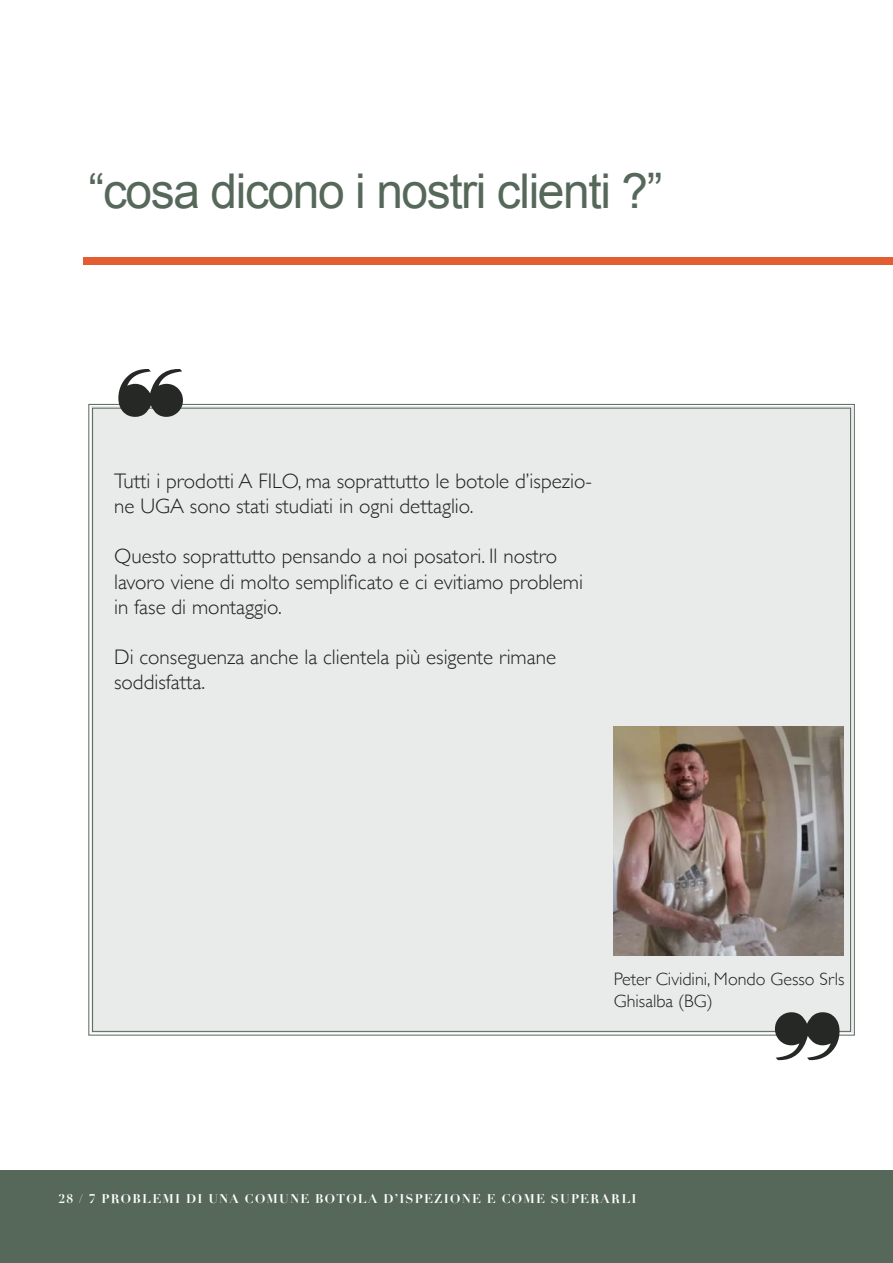
<style>
.page{position:relative;width:893px;height:1263px;background:#fff}
.page>*{position:absolute;margin:0;border:0;box-sizing:border-box;transform-origin:0 0}
.Titolo{font:48px "Arial";letter-spacing:-.03em;color:#56685a}
.Sottotitoli{font:300 21px/25.2px "Gill Sans";color:#231f20}
.Corpo_del_testo{font:300 18px "Gill Sans";color:#231f20}
.t1{font:700 12.3px "Didot";letter-spacing:.1em;color:#fff}
</style>
<div class="page">
<div style="left:0;top:1170px;width:893px;height:93px;background:#56685a"></div>
<div style="left:88px;top:404px;width:767px;height:632px;background:#e9ebeb"></div>
<img style="left:614px;top:726px;width:229px;height:229px">
<div style="left:84px;top:258px;width:809px;height:7px;background:#e45c32"></div>
<svg style="left:775px;top:1011px;width:64px;height:25px;background:#dee2e0"></svg>
<svg style="left:118px;top:403px;width:65px;height:14px"></svg>
<p class="Titolo" style="left:88px;top:160px;width:576px">“cosa dicono i nostri clienti ?”</p>
<p class="Sottotitoli" style="left:114px;top:467px;width:479px">Tutti i prodotti A FILO, ma soprattutto le botole d’ispezio&shy;ne UGA sono stati studiati in ogni dettaglio.</p>
<p class="Sottotitoli" style="left:114px;top:543px;width:470px">Questo soprattutto pensando a noi posatori. Il nostro lavoro viene di molto semplificato e ci evitiamo problemi in fase di montaggio.</p>
<p class="Sottotitoli" style="left:114px;top:644px;width:444px">Di conseguenza anche la clientela più esigente rimane soddisfatta.</p>
<p class="Corpo_del_testo" style="left:614px;top:965px;width:232px">Peter Cividini, Mondo Gesso Srls</p>
<p class="Corpo_del_testo" style="left:614px;top:987px;width:100px">Ghisalba (BG)</p>
<p class="t1" style="left:58px;top:1191px;width:580px">28 / 7 PROBLEMI DI UNA COMUNE BOTOLA D’ISPEZIONE E COME SUPERARLI</p>
</div>
